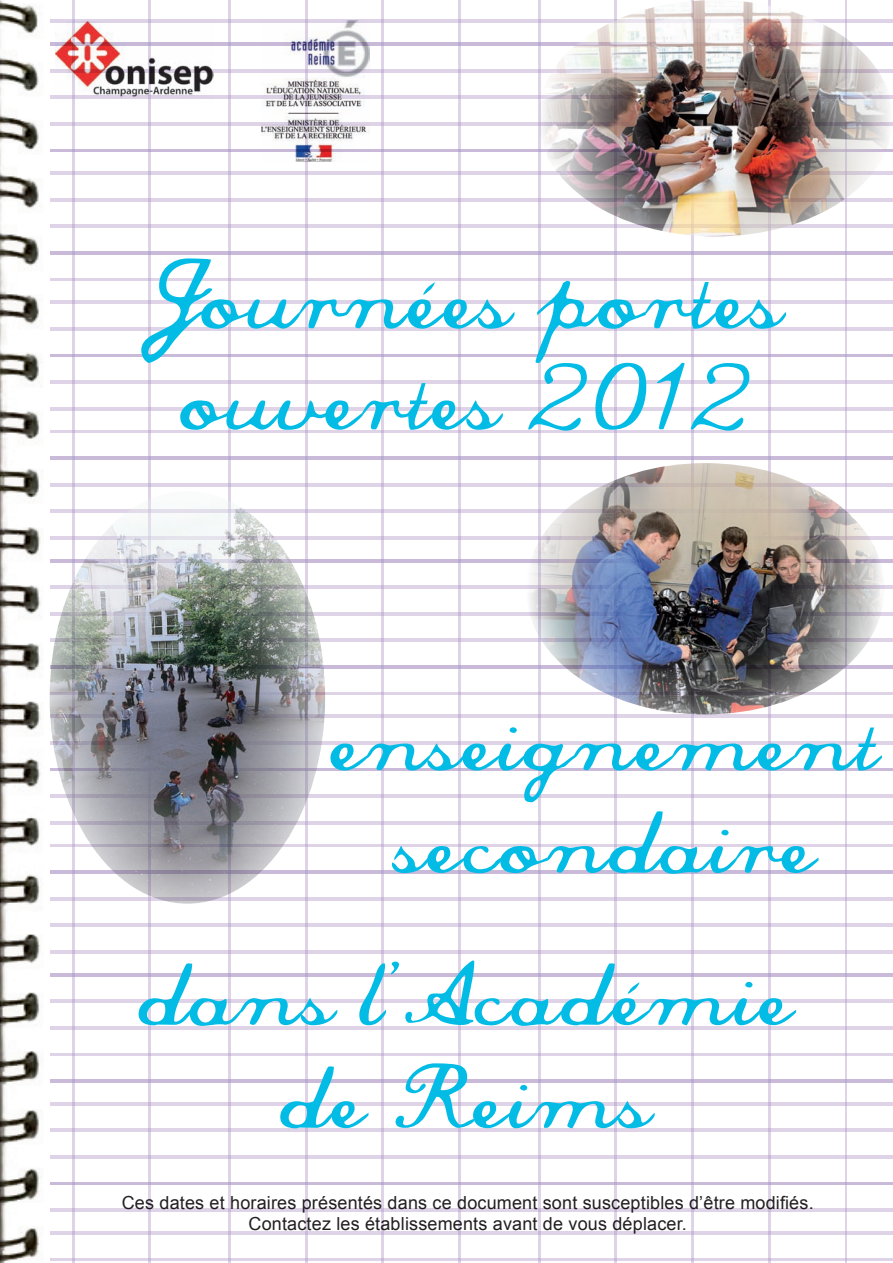
<style>
.page{position:relative;width:893px;height:1263px;background:#fff}
.page>*{position:absolute;margin:0;border:0;box-sizing:border-box;transform-origin:0 0}
.t1{font:97.5px "Commercial Script";color:#02bce5;scale:1.08 1}
.t2{font:90px/152.1px "Commercial Script";color:#02bce5;text-align:right;scale:1.17 1}
.t3{font:18px/21px "Arial";letter-spacing:.01em;color:#231f20;text-align:center}
</style>
<div class="page">
<img style="left:49px;top:0;width:844px;height:1263px">
<img style="left:0;top:0;width:43px;height:1263px">
<img style="left:537px;top:0;width:356px;height:236px">
<img style="left:50px;top:491px;width:275px;height:413px">
<img style="left:526px;top:463px;width:359px;height:251px">
<img style="left:55px;top:21px;width:159px;height:83px">
<img style="left:261px;top:21px;width:109px;height:141px">
<svg style="left:49px;top:1196px;width:844px;height:49px"></svg>
<h1 class="t1" style="left:150px;top:239px;width:590px">Journées portes</h1>
<h1 class="t1" style="left:181px;top:341px;width:532px">ouvertes 2012</h1>
<h2 class="t2" style="left:331px;top:669px;width:472px">enseignement</h2>
<h2 class="t2" style="left:140px;top:772px;width:582px">secondaire<br>dans l’Académie</h2>
<h2 class="t2" style="left:281px;top:1027px;width:320px">de Reims</h2>
<p class="t3" style="left:122px;top:1192px;width:693px">Ces dates et horaires présentés dans ce document sont susceptibles d’être modifiés.<br>Contactez les établissements avant de vous déplacer.</p>
</div>
